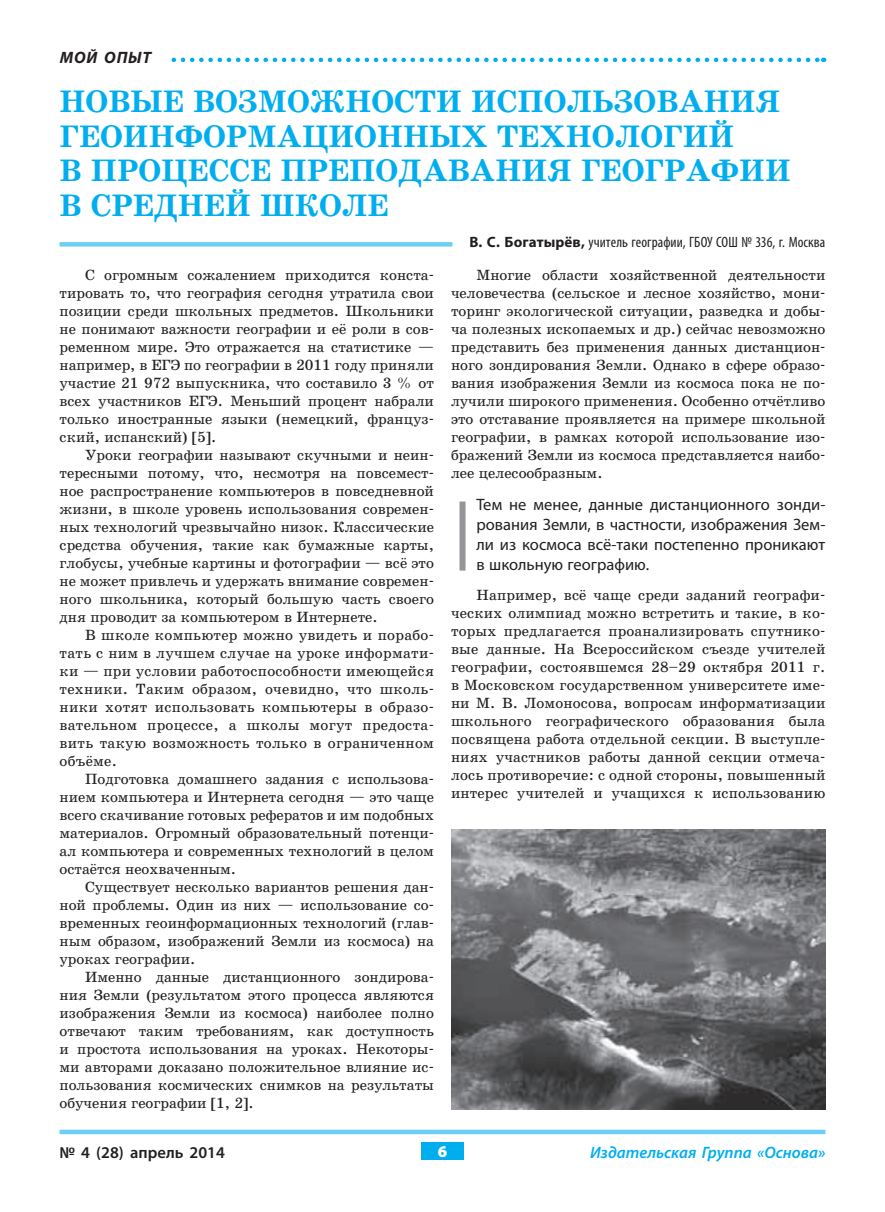
<style>
.page{position:relative;width:885px;height:1212px;background:#fff}
.page>*{position:absolute;margin:0;border:0;box-sizing:border-box;transform-origin:0 0}
.t1{font:700 31.5px/34.7px "School Book C";letter-spacing:.145em;color:#00aeef}
.t2{font:16.5px/19.8px "Myriad Pro";letter-spacing:.005em;color:#231f20;text-align:justify}
.t3{font:italic 600 16.5px "Myriad Pro";color:#00aeef}
.t4{font:600 16.5px "Myriad Pro";color:#231f20}
.t5{font:italic 700 16.5px "Myriad Pro";letter-spacing:.05em;color:#231f20}
.t6{font:900 16.5px "Myriad Pro";color:#fff}
.t7{font:15px/18px "School Book C";color:#231f20;text-align:justify}
.t8{font:condensed 15px "Myriad Pro";letter-spacing:.005em;color:#231f20}
.s1{font-weight:700;font-stretch:normal}
</style>
<div class="page">
<div style="left:421px;top:1143px;width:42px;height:17px;background:#00aeef"></div>
<hr style="left:60px;top:1130px;width:765px;height:4px;background:#6bcff6">
<svg style="left:171px;top:58px;width:653px;height:4px"></svg>
<div style="left:459px;top:501px;width:6px;height:70px;background:#939598"></div>
<div style="left:60px;top:242px;width:765px;height:5px;background:#6bcff6"></div>
<div style="left:452px;top:240px;width:377px;height:8px;background:#fff"></div>
<img style="left:451px;top:829px;width:374px;height:281px">
<p class="t5" style="left:60px;top:47px;width:93px">Мой опыт</p>
<h1 class="t1" style="left:60px;top:85px;width:722px">Новые возможности использования геоинформационных технологий<br>впр</h1>
<h1 class="t1" style="left:59px;top:155px;width:705px;text-indent:79px">оцессе преподавания географии в средней школе</h1>
<p class="t8" style="left:469px;top:233px;width:357px"><span class="s1">В. C. Богатырёв,</span> учитель географии, ГБОУ СОШ № 336, г. Москва</p>
<p class="t7" style="left:60px;top:266px;width:376px;text-indent:26px">С огромным сожалением приходится конста&shy;тировать то, что география сегодня утратила свои позиции среди школьных предметов. Школьники не понимают важности географии и её роли в сов&shy;ременном мире. Это отражается на статистике — например, в ЕГЭ по географии в 2011 году приняли участие 21 972 выпускника, что составило 3 % от всех участников ЕГЭ. Меньший процент набрали только иностранные языки (немецкий, француз&shy;ский, испанский) [5].</p>
<p class="t7" style="left:60px;top:446px;width:376px;text-indent:26px">Уроки географии называют скучными и неин&shy;тересными потому, что, несмотря на повсемест&shy;ное распространение компьютеров в повседневной жизни, в школе уровень использования современ&shy;ных технологий чрезвычайно низок. Классические средства обучения, такие как бумажные карты, глобусы, учебные картины и фотографии — всё это не может привлечь и удержать внимание современ&shy;ного школьника, который большую часть своего дня проводит за компьютером в Интернете.</p>
<p class="t7" style="left:60px;top:626px;width:376px;text-indent:26px">В школе компьютер можно увидеть и порабо&shy;тать с ним в лучшем случае на уроке информати&shy;ки — при условии работоспособности имеющейся техники. Таким образом, очевидно, что школь&shy;ники хотят использовать компьютеры в образо&shy;вательном процессе, а школы могут предоста&shy;вить такую возможность только в ограниченном объёме.</p>
<p class="t7" style="left:60px;top:770px;width:376px;text-indent:26px">Подготовка домашнего задания с использова&shy;нием компьютера и Интернета сегодня — это чаще всего скачивание готовых рефератов и им подобных материалов. Огромный образовательный потенци&shy;ал компьютера и современных технологий в целом остаётся неохваченным.</p>
<p class="t7" style="left:60px;top:878px;width:376px;text-align:left;text-indent:26px">Существует несколько вариантов решения дан&shy;ной проблемы. Один из них — использование со&shy;временных геоинформационных технологий (глав&shy;ным образом, изображений Земли из космоса) на уроках географии.</p>
<p class="t7" style="left:60px;top:968px;width:376px;text-indent:26px">Именно данные дистанционного зондирова&shy;ния Земли (результатом этого процесса являются изображения Земли из космоса) наиболее полно отвечают таким требованиям, как доступность и простота использования на уроках. Некоторы&shy;ми авторами доказано положительное влияние ис&shy;пользования космических снимков на результаты обучения географии [1, 2].</p>
<p class="t7" style="left:451px;top:266px;width:376px;text-indent:26px">Многие области хозяйственной деятельности человечества (сельское и лесное хозяйство, мони&shy;торинг экологической ситуации, разведка и добы&shy;ча полезных ископаемых и др.) сейчас невозможно представить без применения данных дистанцион&shy;ного зондирования Земли. Однако в сфере образо&shy;вания изображения Земли из космоса пока не по&shy;лучили широкого применения. Особенно отчётливо это отставание проявляется на примере школьной географии, в рамках которой использование изо&shy;бражений Земли из космоса представляется наибо&shy;лее целесообразным.</p>
<p class="t2" style="left:476px;top:494px;width:350px">Тем не менее, данные дистанционного зонди&shy;рования Земли, в частности, изображения Зем&shy;ли из космоса всё-таки постепенно проникают в школьную географию.</p>
<p class="t7" style="left:451px;top:586px;width:376px;text-indent:26px">Например, всё чаще среди заданий географи&shy;ческих олимпиад можно встретить и такие, в ко&shy;торых предлагается проанализировать спутнико&shy;вые данные. На Всероссийском съезде учителей географии, состоявшемся 28–29 октября 2011 г. в Московском государственном университете име&shy;ни М. В. Ломоносова, вопросам информатизации школьного географического образования была посвящена работа отдельной секции. В выступле&shy;ниях участников работы данной секции отмеча&shy;лось противоречие: с одной стороны, повышенный интерес учителей и учащихся к использованию</p>
<p class="t4" style="left:60px;top:1142px;width:167px">№ 4 (28) апрель 2014</p>
<p class="t6" style="left:438px;top:1141px;width:11px">6</p>
<p class="t3" style="left:590px;top:1142px;width:237px">Издательская Группа «Основа»</p>
</div>
